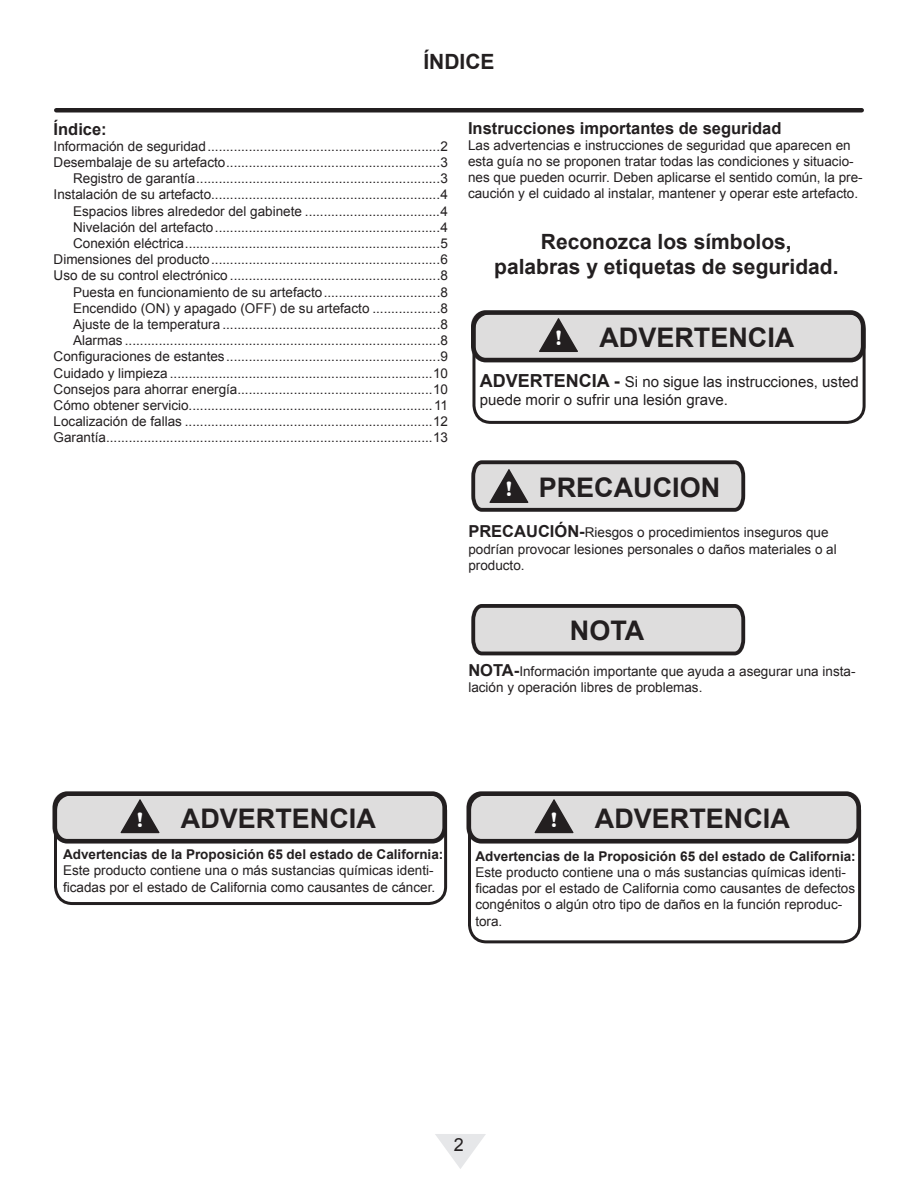
<style>
.page{position:relative;width:918px;height:1188px;background:#fff}
.page>*{position:absolute;margin:0;border:0;box-sizing:border-box;transform-origin:0 0}
.t1{font:700 27px "Arial";color:#231f20}
.t2{font:700 21.6px "Britannic";color:#fff}
.HEADERS{font:700 21px/25.2px "Arial";color:#231f20;text-align:center}
.t3{font:18px "Arial";color:#231f20}
.body_sub_heading{font:700 16.5px "Arial";color:#231f20}
.t4{font:15px/18px "Arial";color:#231f20}
.body_text{font:13.5px/16.2px "Arial";color:#231f20}
.s1{font-weight:700;font-size:18px}
.s2{font-family:"Britannic";font-size:21.6px;color:#fff}
.s3{font-weight:700;font-size:16.5px}
.s4{font-weight:700}
</style>
<div class="page">
<svg style="left:435px;top:1134px;width:51px;height:35px"></svg>
<hr style="left:56px;top:108px;width:806px;height:4px;background:#231f20">
<svg style="left:471px;top:604px;width:275px;height:52px;background:#bfbebe"></svg>
<svg style="left:471px;top:460px;width:275px;height:52px;background:#b6b5b5"></svg>
<div style="left:472px;top:311px;width:394px;height:113px;border:3px solid #231f20;border-radius:17px"></div>
<svg style="left:471px;top:310px;width:395px;height:55px;background:#b7b6b6"></svg>
<div style="left:54px;top:792px;width:393px;height:113px;border:3px solid #231f20;border-radius:17px"></div>
<svg style="left:52px;top:791px;width:396px;height:55px;background:#b7b5b6"></svg>
<div style="left:468px;top:792px;width:393px;height:151px;border:3px solid #231f20;border-radius:17px"></div>
<svg style="left:466px;top:791px;width:396px;height:55px;background:#b7b5b6"></svg>
<p class="HEADERS" style="left:423px;top:50px;width:73px">ÍNDICE</p>
<p class="body_sub_heading" style="left:54px;top:118px;width:55px">Índice:</p>
<p class="body_text" style="left:54px;top:138px;width:396px">Información de seguridad..............................................................2</p>
<p class="body_text" style="left:54px;top:154px;width:396px">Desembalaje de su artefacto.........................................................3</p>
<p class="body_text" style="left:73px;top:170px;width:377px">Registro de garantía.................................................................3</p>
<p class="body_text" style="left:54px;top:187px;width:396px">Instalación de su artefacto.............................................................4</p>
<p class="body_text" style="left:73px;top:203px;width:377px">Espacios libres alrededor del gabinete ....................................4</p>
<p class="body_text" style="left:73px;top:219px;width:377px">Nivelación del artefacto............................................................4</p>
<p class="body_text" style="left:73px;top:235px;width:377px">Conexión eléctrica....................................................................5</p>
<p class="body_text" style="left:54px;top:251px;width:396px">Dimensiones del producto.............................................................6</p>
<p class="body_text" style="left:54px;top:268px;width:396px">Uso de su control electrónico ........................................................8</p>
<p class="body_text" style="left:73px;top:284px;width:377px">Puesta en funcionamiento de su artefacto...............................8</p>
<p class="body_text" style="left:73px;top:300px;width:377px">Encendido (ON) y apagado (OFF) de su artefacto ..................8</p>
<p class="body_text" style="left:73px;top:316px;width:377px">Ajuste de la temperatura ..........................................................8</p>
<p class="body_text" style="left:73px;top:332px;width:377px">Alarmas ....................................................................................8</p>
<p class="body_text" style="left:54px;top:349px;width:396px">Configuraciones de estantes.........................................................9</p>
<p class="body_text" style="left:54px;top:365px;width:396px">Cuidado y limpieza ......................................................................10</p>
<p class="body_text" style="left:54px;top:381px;width:396px">Consejos para ahorrar energía....................................................10</p>
<p class="body_text" style="left:54px;top:397px;width:396px">Cómo obtener servicio.................................................................11</p>
<p class="body_text" style="left:54px;top:413px;width:396px">Localización de fallas ..................................................................12</p>
<p class="body_text" style="left:54px;top:430px;width:396px">Garantía.......................................................................................13</p>
<p class="body_sub_heading" style="left:468px;top:117px;width:315px">Instrucciones importantes de seguridad</p>
<p class="body_text" style="left:468px;top:137px;width:396px">Las advertencias e instrucciones de seguridad que aparecen en esta guía no se proponen tratar todas las condiciones y situacio&shy;nes que pueden ocurrir. Deben aplicarse el sentido común, la pre&shy;caución y el cuidado al instalar, mantener y operar este artefacto.</p>
<p class="HEADERS" style="left:494px;top:230px;width:346px">Reconozca los símbolos,<br>palabras y etiquetas de seguridad.</p>
<p class="t2" style="left:555px;top:326px;width:9px">!</p>
<p class="t1" style="left:599px;top:320px;width:196px">ADVERTENCIA</p>
<p class="t4" style="left:480px;top:373px;width:381px"><span class="s1">ADVERTENCIA -</span> Si no sigue las instrucciones, usted puede morir o sufrir una lesión grave.</p>
<p class="t1" style="left:505px;top:469px;width:217px"><span class="s2">!</span> PRECAUCION</p>
<p class="body_text" style="left:468px;top:525px;width:370px"><span class="s3">PRECAUCIÓN-</span>Riesgos o procedimientos inseguros que podrían provocar lesiones personales o daños materiales o al producto.</p>
<p class="t1" style="left:570px;top:613px;width:76px">NOTA</p>
<p class="body_text" style="left:468px;top:663px;width:389px"><span class="s3">NOTA-</span>Información importante que ayuda a asegurar una insta&shy;lación y operación libres de problemas.</p>
<p class="t2" style="left:136px;top:807px;width:9px">!</p>
<p class="t1" style="left:181px;top:801px;width:196px">ADVERTENCIA</p>
<p class="body_text" style="left:63px;top:847px;width:382px"><span class="s4">Advertencias de la Proposición 65 del estado de California:<br></span>Este producto contiene una o más sustancias químicas identi&shy;ficadas por el estado de California como causantes de cáncer.</p>
<p class="t2" style="left:550px;top:807px;width:9px">!</p>
<p class="t1" style="left:595px;top:801px;width:196px">ADVERTENCIA</p>
<p class="body_text" style="left:475px;top:848px;width:382px"><span class="s4">Advertencias de la Proposición 65 del estado de California:<br></span>Este producto contiene una o más sustancias químicas identi&shy;ficadas por el estado de California como causantes de defectos congénitos o algún otro tipo de daños en la función reproduc&shy;tora.</p>
<h3 class="t3" style="left:454px;top:1133px;width:12px">2</h3>
</div>
